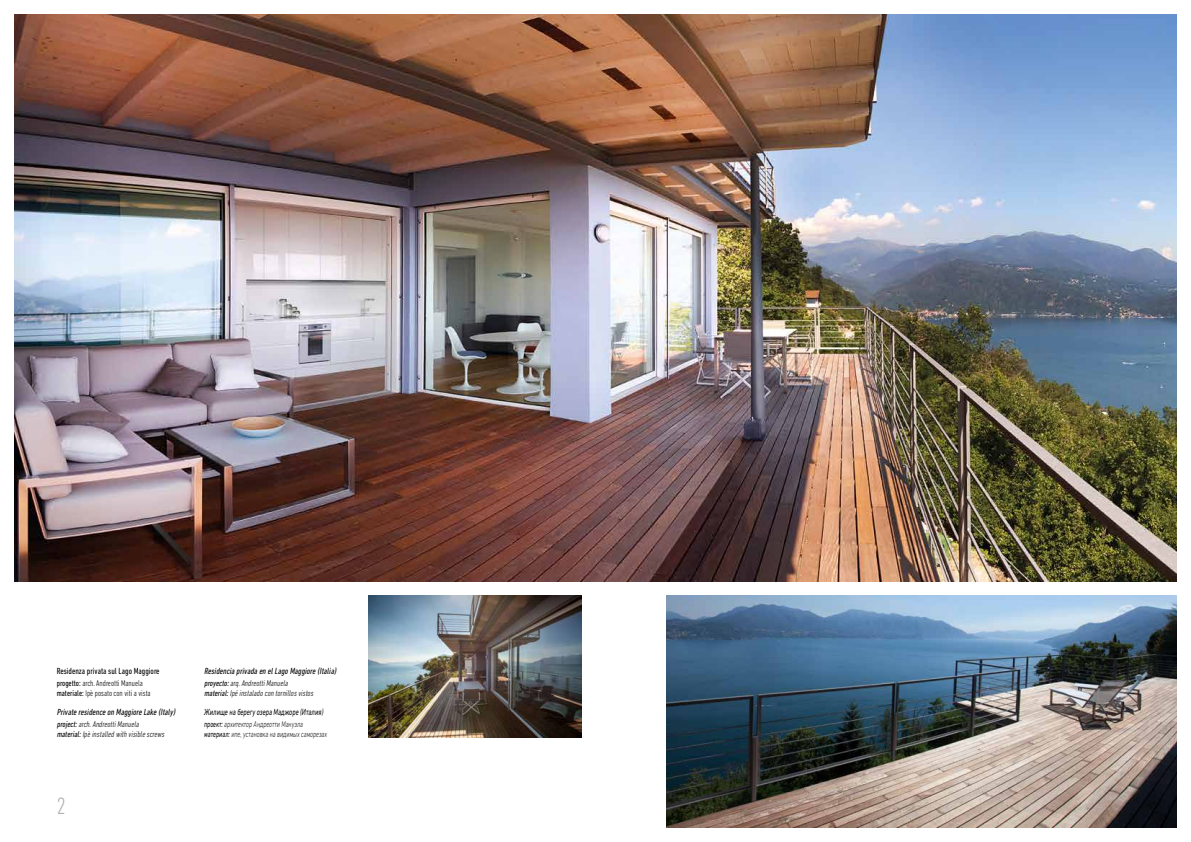
<style>
.page{position:relative;width:1191px;height:842px;background:#fff}
.page>*{position:absolute;margin:0;border:0;box-sizing:border-box;transform-origin:0 0}
.t1{font:300 condensed 24px "DIN Next LT Pro";color:#b3b2b2}
.t2{font:italic condensed 9px "DIN Next LT Pro";color:#000}
.t3{font:italic 9px "DIN Next CYR";color:#000;scale:.7 1}
.t4{font:condensed 9px "DIN Next LT Pro";color:#000}
.t5{font:italic 300 condensed 8.5px/10.2px "DIN Next LT Pro";color:#000}
.t6{font:italic 300 8.5px/10.2px "DIN Next CYR";color:#000;scale:.7 1}
.t7{font:300 condensed 8.5px/10.2px "DIN Next LT Pro";color:#000}
.s1{font-weight:400}
</style>
<div class="page">
<img style="left:666px;top:595px;width:510px;height:233px">
<img style="left:14px;top:14px;width:1162px;height:567px">
<img style="left:369px;top:595px;width:212px;height:142px">
<p class="t4" style="left:57px;top:666px;width:104px">Residenza privata sul Lago Maggiore</p>
<p class="t7" style="left:57px;top:678px;width:95px"><span class="s1">progetto:</span> arch. Andreotti Manuela <span class="s1">materiale:</span> Ipè posato con viti a vista</p>
<p class="t2" style="left:57px;top:707px;width:122px">Private residence on Maggiore Lake (Italy)</p>
<p class="t5" style="left:57px;top:719px;width:111px"><span class="s1">project:</span>arch.AndreottiManuela <span class="s1">material:</span>Ipèinstalled with visiblescrews</p>
<h1 class="t1" style="left:57px;top:792px;width:10px">2</h1>
<p class="t2" style="left:204px;top:666px;width:135px">Residencia privada en elLago Maggiore (Italia)</p>
<p class="t5" style="left:204px;top:678px;width:112px"><span class="s1">proyecto:</span>arq.AndreottiManuela <span class="s1">material:</span>Ipéinstaladocon tornillosvistos</p>
<p class="t3" style="left:204px;top:707px;width:172px">Жилище на берегу озера Маджоре (Италия)</p>
<p class="t6" style="left:204px;top:719px;width:177px"><span class="s1">проект:</span> архитектор Андреотти Мануэла <span class="s1">материал:</span> ипе, установка на видимых саморезах</p>
</div>
